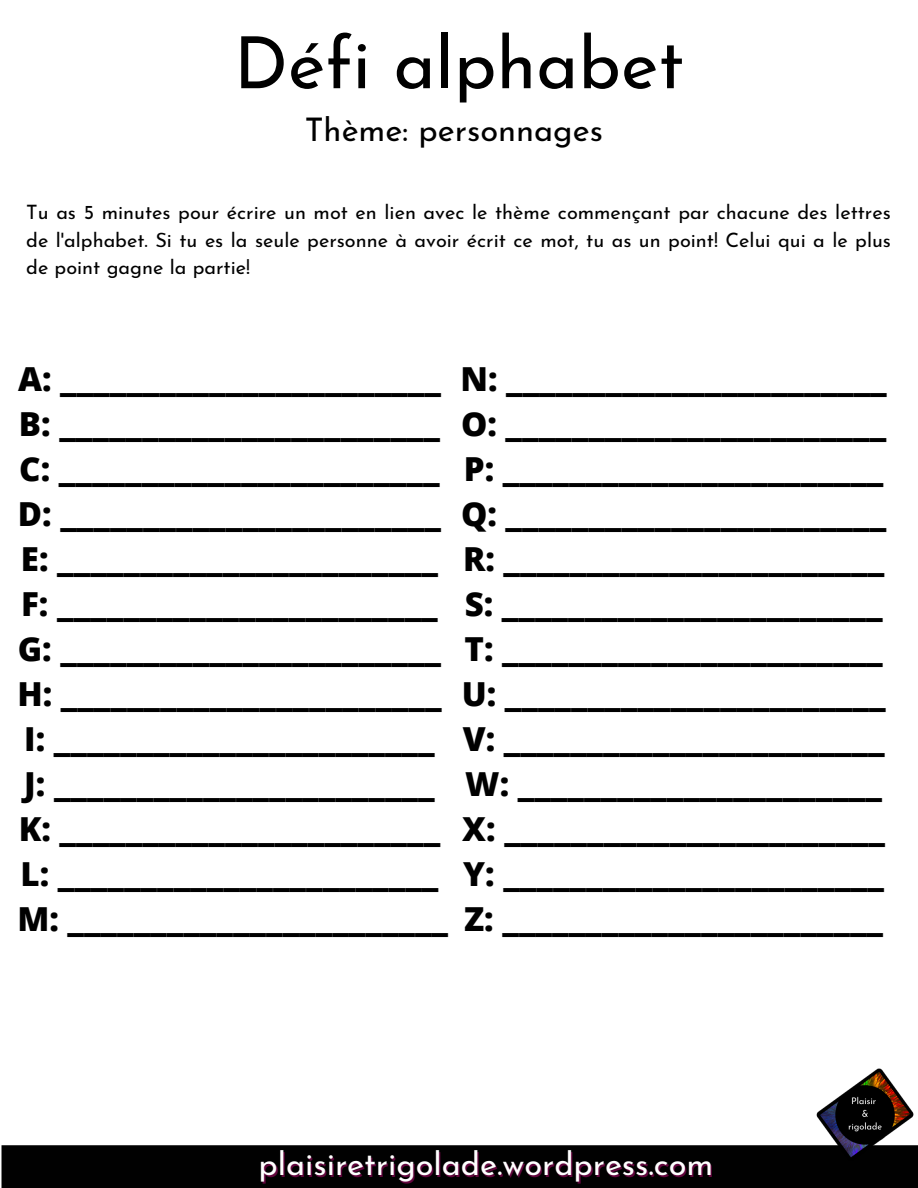
<style>
.page{position:relative;width:918px;height:1188px;background:#fff}
.page>*{position:absolute;margin:0;border:0;box-sizing:border-box;transform-origin:0 0}
.t1{font:71.85px "Josefin Sans";color:#000}
.t2{font:800 33.15px "Open Sans";color:#000}
.t3{font:32.55px "Josefin Sans";color:#fff}
.t4{font:32.55px "Josefin Sans";color:#000}
.t5{font:19.8px/27.6px "Josefin Sans";color:#000;text-align:justify}
</style>
<div class="page">
<div style="left:2px;top:1145px;width:916px;height:43px;background:#010101"></div>
<img style="left:811px;top:1068px;width:107px;height:99px">
<p class="t1" style="left:234px;top:34px;width:452px">Défi alphabet</p>
<p class="t4" style="left:305px;top:116px;width:300px">Thème: personnages</p>
<p class="t5" style="left:26px;top:200px;width:866px">Tu as 5 minutes pour écrire un mot en lien avec le thème commençant par chacune des lettres de l'alphabet. Si tu es la seule personne à avoir écrit ce mot, tu as un point! Celui qui a le plus de point gagne la partie!</p>
<p class="t2" style="left:18px;top:356px;width:424px">A: _______________________</p>
<p class="t2" style="left:19px;top:401px;width:423px">B: _______________________</p>
<p class="t2" style="left:19px;top:446px;width:422px">C: _______________________</p>
<p class="t2" style="left:18px;top:491px;width:425px">D: _______________________</p>
<p class="t2" style="left:21px;top:536px;width:419px">E: _______________________</p>
<p class="t2" style="left:21px;top:581px;width:418px">F: _______________________</p>
<p class="t2" style="left:18px;top:626px;width:425px">G: _______________________</p>
<p class="t2" style="left:17px;top:671px;width:426px">H: _______________________</p>
<p class="t2" style="left:24px;top:716px;width:412px">I: _______________________</p>
<p class="t2" style="left:24px;top:761px;width:412px">J: _______________________</p>
<p class="t2" style="left:19px;top:806px;width:423px">K: _______________________</p>
<p class="t2" style="left:20px;top:851px;width:420px">L: _______________________</p>
<p class="t2" style="left:17px;top:896px;width:432px">M: _______________________</p>
<p class="t2" style="left:460px;top:356px;width:428px">N: _______________________</p>
<p class="t2" style="left:461px;top:401px;width:427px">O: _______________________</p>
<p class="t2" style="left:464px;top:446px;width:421px">P: _______________________</p>
<p class="t2" style="left:461px;top:491px;width:427px">Q: _______________________</p>
<p class="t2" style="left:463px;top:536px;width:423px">R: _______________________</p>
<p class="t2" style="left:465px;top:581px;width:419px">S: _______________________</p>
<p class="t2" style="left:464px;top:626px;width:420px">T: _______________________</p>
<p class="t2" style="left:462px;top:671px;width:425px">U: _______________________</p>
<p class="t2" style="left:463px;top:716px;width:423px">V: _______________________</p>
<p class="t2" style="left:465px;top:761px;width:418px">W: ______________________</p>
<p class="t2" style="left:462px;top:806px;width:424px">X: _______________________</p>
<p class="t2" style="left:463px;top:851px;width:422px">Y: _______________________</p>
<p class="t2" style="left:464px;top:896px;width:421px">Z: _______________________</p>
<p class="t3" style="left:259px;top:1151px;width:456px">plaisiretrigolade.wordpress.com</p>
</div>
